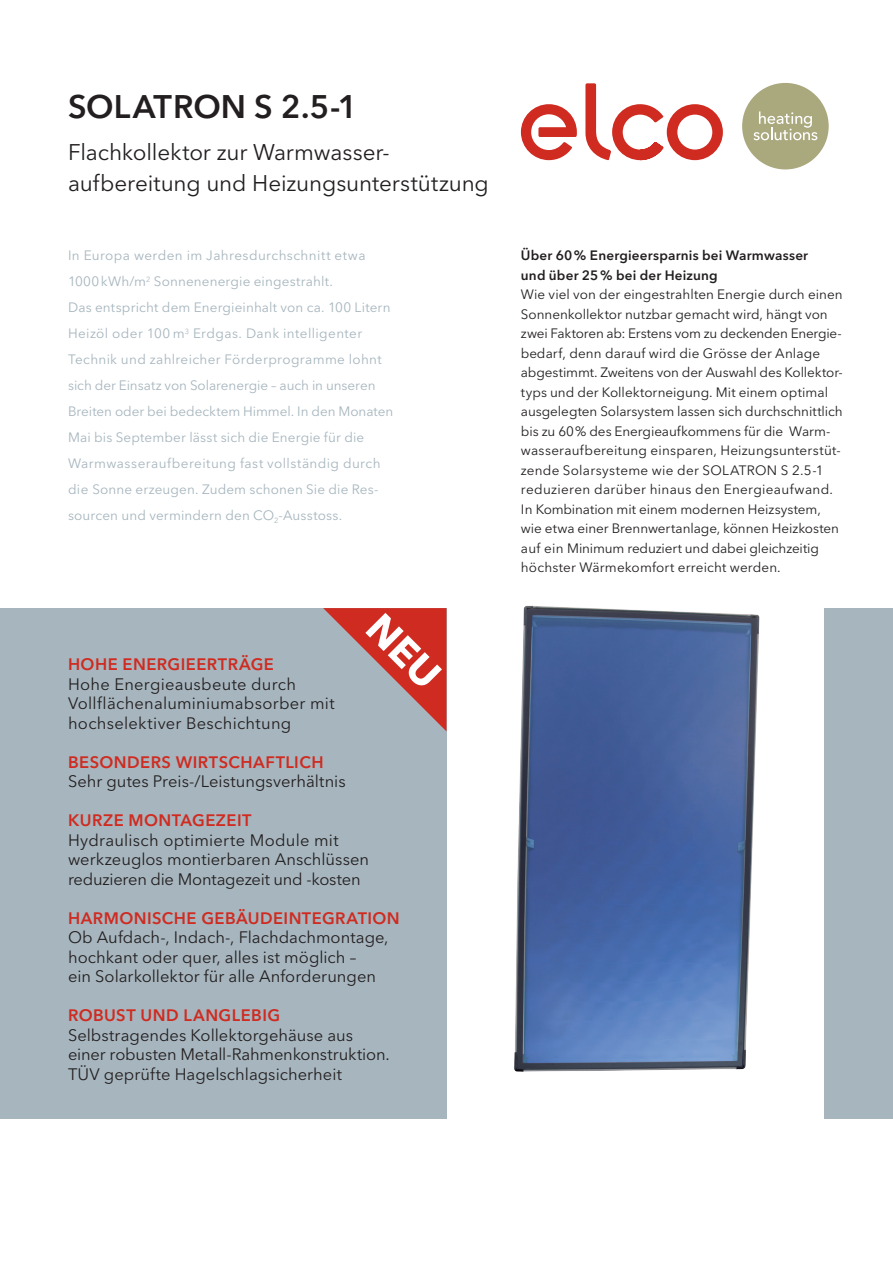
<style>
.page{position:relative;width:893px;height:1263px;background:#fff}
.page>*{position:absolute;margin:0;border:0;box-sizing:border-box;transform-origin:0 0}
.t1{font:600 32.4px "Avenir Next LT Pro";color:#231f20}
.t2{font:22.5px/31px "Avenir Next LT Pro";letter-spacing:-.005em;color:#231f20}
.t3{font:16.5px/19.5px "Avenir Next LT Pro";color:#231f20}
.t4{font:600 16.5px "Avenir Next LT Pro";letter-spacing:.025em;color:#cf2b21}
.t5{font:13.5px/19.5px "Avenir Next LT Pro";color:#231f20}
.t6{font:13.5px/26px "Avenir Next LT Pro";letter-spacing:.015em;color:#a7b6be}
.t7{font:600 13.5px/19.5px "Avenir Next LT Pro";letter-spacing:.015em;color:#231f20}
</style>
<div class="page">
<div style="left:825px;top:608px;width:68px;height:510px;background:#a7b6be"></div>
<div style="left:0;top:608px;width:446px;height:510px;background:#a7b6be"></div>
<div style="left:742px;top:83px;width:87px;height:86px;background:#aaa87d;border-radius:50%"></div>
<svg style="left:753px;top:111px;width:64px;height:29px"></svg>
<svg style="left:521px;top:83px;width:202px;height:77px"></svg>
<img style="left:514px;top:605px;width:246px;height:467px">
<svg style="left:323px;top:608px;width:123px;height:123px"></svg>
<h1 class="t1" style="left:68px;top:87px;width:291px">SOLATRON S 2.5-1</h1>
<h2 class="t2" style="left:68px;top:136px;width:422px">Flachkollektor zur Warmwasser&shy;aufbereitung und Heizungsunterstützung</h2>
<p class="t6" style="left:68px;top:243px;width:327px">In Europa werden im Jahresdurchschnitt etwa 1000kWh/m<sup>2</sup> Sonnenenergie eingestrahlt.<br>Das entspricht dem Energieinhalt von ca. 100 Litern Heizöl oder 100 m<sup>3</sup> Erdgas. Dank intelligenter Technik und zahlreicher Förderprogramme lohnt sich der Einsatz von Solarenergie – auch in unseren Breiten oder bei bedecktem Himmel. In den Monaten Mai bis September lässt sich die Energie für die Warmwasseraufbereitung fast vollständig durch die Sonne erzeugen. Zudem schonen Sie die Res&shy;sourcen und vermindern den CO<sub>2</sub>-Ausstoss.</p>
<p class="t7" style="left:521px;top:246px;width:289px">Über 60% Energieersparnis bei Warmwasser und über 25% bei der Heizung</p>
<p class="t5" style="left:521px;top:285px;width:323px">Wie viel von der eingestrahlten Energie durch einen Sonnenkollektor nutzbar gemacht wird, hängt von zwei Faktoren ab: Erstens vom zu deckenden Energie--- bedarf, denn darauf wird die Grösse der Anlage abgestimmt. Zweitens von der Auswahl des Kollektor&shy;typs und der Kollektorneigung. Mit einem optimal ausgelegten Solarsystem lassen sich durchschnittlich bis zu 60% des Energieaufkommens für die Warm&shy;wasseraufbereitung einsparen, Heizungsunterstüt&shy;zende Solarsysteme wie der SOLATRON S 2.5-1 reduzieren darüber hinaus den Energieaufwand.<br>In Kombination mit einem modernen Heizsystem, wie etwa einer Brennwertanlage, können Heizkosten auf ein Minimum reduziert und dabei gleichzeitig höchster Wärmekomfort erreicht werden.</p>
<p class="t4" style="left:68px;top:654px;width:207px">HOHE ENERGIEERTRÄGE</p>
<p class="t3" style="left:68px;top:674px;width:268px">Hohe Energieausbeute durch<br>Vollflächenaluminiumabsorber mit hochselektiver Beschichtung</p>
<p class="t4" style="left:68px;top:752px;width:257px">BESONDERS WIRTSCHAFTLICH</p>
<p class="t3" style="left:68px;top:771px;width:279px">Sehr gutes Preis-/Leistungsverhältnis</p>
<p class="t4" style="left:68px;top:810px;width:185px">KURZE MONTAGEZEIT</p>
<p class="t3" style="left:68px;top:830px;width:303px">Hydraulisch optimierte Module mit werkzeuglos montierbaren Anschlüssen reduzieren die Montagezeit und -kosten</p>
<p class="t4" style="left:68px;top:908px;width:333px">HARMONISCHE GEBÄUDEINTEGRATION</p>
<p class="t3" style="left:68px;top:927px;width:322px">Ob Aufdach-, Indach-, Flachdachmontage, hochkant oder quer, alles ist möglich –<br>ein Solarkollektor für alle Anforderungen</p>
<p class="t4" style="left:68px;top:1005px;width:214px">ROBUST UND LANGLEBIG</p>
<p class="t3" style="left:68px;top:1025px;width:323px">Selbstragendes Kollektorgehäuse aus einer robusten Metall-Rahmenkonstruktion.<br>TÜV geprüfte Hagelschlagsicherheit</p>
</div>
